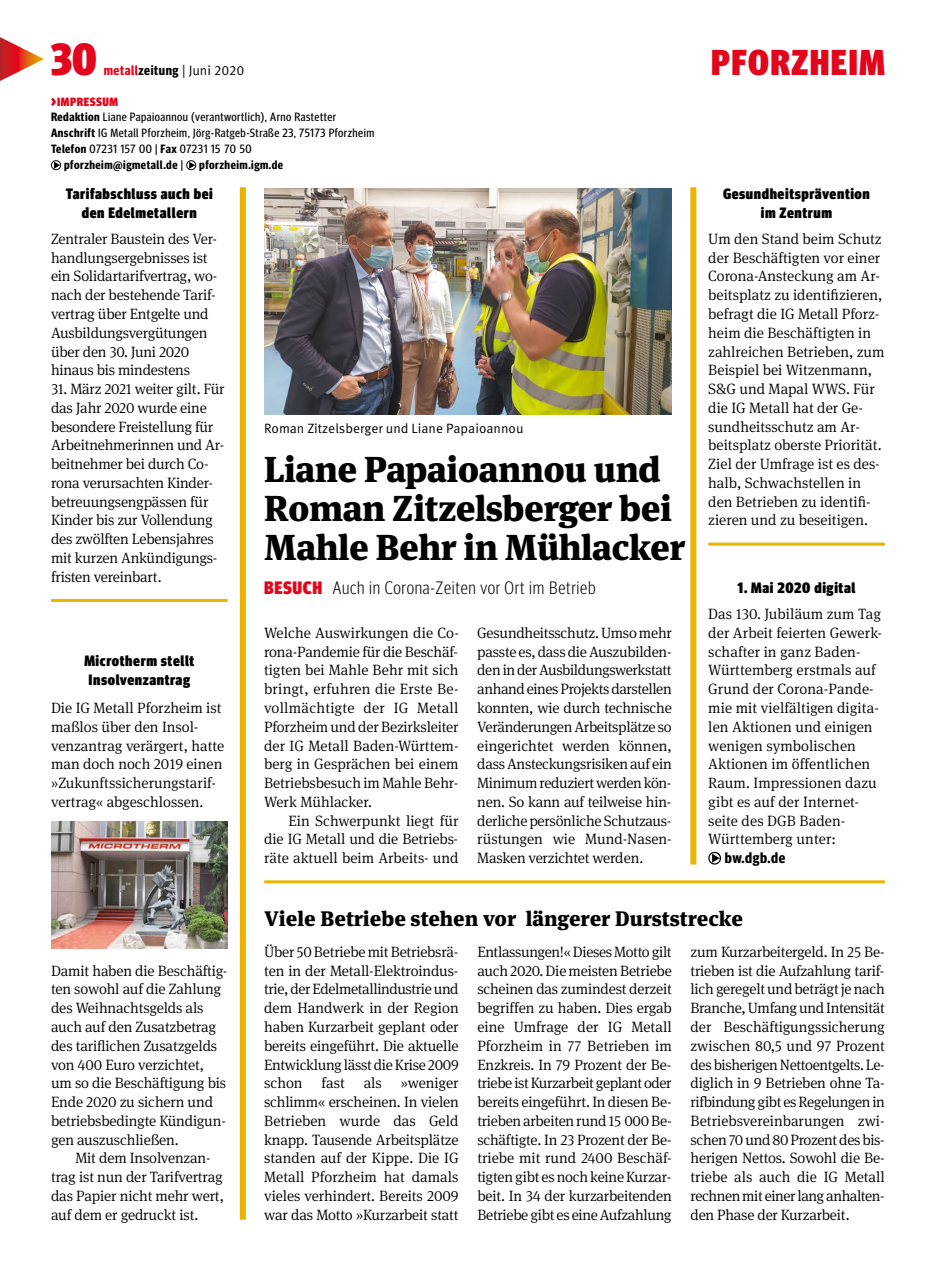
<style>
.page{position:relative;width:936px;height:1285px;background:#fff}
.page>*{position:absolute;margin:0;border:0;box-sizing:border-box;transform-origin:0 0}
.t1{font:900 condensed 45px "Meta Head IGM";color:#e3051b}
.t2{font:900 36px/39px "Meta Serif IGM";letter-spacing:-.015em;color:#000}
.t3{font:900 condensed 36px "Meta Head IGM";letter-spacing:.04em;color:#e3051b}
.t4{font:900 21px "Meta Serif IGM";color:#000}
.t5{font:300 condensed 18px "Meta Head IGM";letter-spacing:.04em;color:#000}
.t6{font:300 15px/18.8px "Meta Serif IGM";letter-spacing:-.01em;color:#000;text-align:justify}
.t7{font:900 condensed 15px/18.8px "Meta Head IGM";letter-spacing:.04em;color:#000;text-align:center}
.t8{font:700 15px "Meta Headline Cond OT";letter-spacing:.04em;color:#000}
.t9{font:13.5px "Meta IGM";color:#000}
.t10{font:12px "Meta Headline Cond OT";letter-spacing:.04em;color:#000}
.t11{font:700 12px "Meta Headline Cond OT";letter-spacing:.04em;color:#000}
.t12{font:900 condensed 12px "Meta Head IGM";letter-spacing:.05em;color:#e3051b}
.s1{font-family:"Meta Headline Cond OT";font-weight:700;color:#e3051b}
.s2{font-family:"Meta Headline Cond OT";font-weight:700}
.s3{font-size:15px}
.s4{font-weight:700}
.s5{font-weight:400}
.s6{font-weight:900;color:#e3051b}
</style>
<div class="page">
<svg style="left:0;top:37px;width:44px;height:44px"></svg>
<svg style="left:51px;top:160px;width:10px;height:10px"></svg>
<svg style="left:186px;top:160px;width:10px;height:10px"></svg>
<img style="left:264px;top:189px;width:407px;height:225px">
<hr style="left:51px;top:599px;width:176px;height:3px;background:#eab500">
<div style="left:240px;top:187px;width:6px;height:1032px;background:#eab500"></div>
<div style="left:690px;top:187px;width:6px;height:677px;background:#eab500"></div>
<hr style="left:264px;top:880px;width:620px;height:3px;background:#eab500">
<hr style="left:708px;top:542px;width:176px;height:3px;background:#eab500">
<svg style="left:708px;top:851px;width:13px;height:13px"></svg>
<img style="left:51px;top:821px;width:176px;height:127px">
<h1 class="t1" style="left:51px;top:23px;width:47px">30</h1>
<p class="t9" style="left:104px;top:60px;width:142px"><span class="s1">metall</span><span class="s2">zeitung</span> | Juni 2020</p>
<p class="t12" style="left:51px;top:92px;width:68px"><span class="s3">&gt;</span>IMPRESSUM</p>
<p class="t10" style="left:51px;top:110px;width:287px"><span class="s4">Redaktion</span> Liane Papaioannou (verantwortlich), Arno Rastetter</p>
<p class="t10" style="left:51px;top:126px;width:325px"><span class="s4">Anschrift</span> IG Metall Pforzheim, Jörg-Ratgeb-Straße 23, 75173 Pforzheim</p>
<p class="t10" style="left:51px;top:141px;width:202px"><span class="s4">Telefon</span> 07231 157 00 | <span class="s4">Fax</span> 07231 15 70 50</p>
<p class="t11" style="left:64px;top:157px;width:120px">pforzheim@igmetall.de <span class="s5">|</span></p>
<p class="t11" style="left:199px;top:157px;width:85px">pforzheim.igm.de</p>
<p class="t7" style="left:66px;top:183px;width:148px">Tarifabschluss auch bei den Edelmetallern</p>
<p class="t6" style="left:51px;top:228px;width:168px;text-align:left">Zentraler Baustein des Ver&shy;handlungsergebnisses ist ein Solidartarifvertrag, wo&shy;nach der bestehende Tarif&shy;vertrag über Entgelte und<br>Ausbildungsvergütungen über den 30. Juni 2020 hinaus bis mindestens</p>
<p class="t6" style="left:51px;top:378px;width:175px;text-align:left">31. März 2021 weiter gilt. Für das Jahr 2020 wurde eine besondere Freistellung für<br>Arbeitnehmerinnen und Ar&shy;beitnehmer bei durch Co&shy;rona verursachten Kinder&shy;betreuungseng pässen für<br>Kinder bis zur Vollendung des zwölften Lebensjahres mit kurzen Ankündigungs&shy;fristen vereinbart.</p>
<p class="t7" style="left:84px;top:650px;width:111px;text-align:left">Microtherm stellt<br>Insolvenzantrag</p>
<p class="t6" style="left:51px;top:697px;width:175px;text-align:left">Die IG Metall Pforzheim ist maßlos über den Insol&shy;venzantrag verärgert, hatte man doch noch 2019 einen »Zukunftssicherungstarif&shy;vertrag« abgeschlossen.</p>
<p class="t9" style="left:264px;top:418px;width:261px">Roman Zitzelsberger und Liane Papaioannou</p>
<h2 class="t2" style="left:264px;top:446px;width:422px">Liane Papaioannou und<br>Roman Zitzelsberger bei<br>Mahle Behr in Mühlacker</h2>
<p class="t5" style="left:264px;top:575px;width:333px"><span class="s6">BESUCH</span> Auch in Corona-Zeiten vor Ort im Betrieb</p>
<p class="t6" style="left:264px;top:622px;width:196px">Welche Auswirkungen die Co&shy;rona-Pandemie für die Beschäf&shy;tigten bei Mahle Behr mit sich bringt, erfuhren die Erste Be&shy;vollmächtigte der IG Metall Pforzheim und der Bezirksleiter der IG Metall Baden-Württem&shy;berg in Gesprächen bei einem Betriebsbesuch im Mahle Behr-Werk Mühlacker.</p>
<p class="t6" style="left:264px;top:810px;width:196px;text-indent:24px">Ein Schwerpunkt liegt für die IG Metall und die Betriebs&shy;räte aktuell beim Arbeits- und</p>
<p class="t6" style="left:477px;top:622px;width:196px">Gesundheitsschutz. Umso mehr passte es, dass die Auszubilden&shy;den in der Ausbildungswerkstatt anhand eines Projekts darstellen konnten, wie durch technische Veränderungen Arbeitsplätze so eingerichtet werden können, dass Ansteckungsrisiken auf ein Minimum reduziert werden kön&shy;nen. So kann auf teilweise hin&shy;derliche persönliche Schutzaus&shy;rüstungen wie Mund-Nasen-Masken verzichtet werden.</p>
<h2 class="t3" style="left:711px;top:34px;width:175px">PFORZHEIM</h2>
<p class="t7" style="left:723px;top:183px;width:148px">Gesundheits prävention im Zentrum</p>
<p class="t6" style="left:708px;top:228px;width:178px;text-align:left">Um den Stand beim Schutz der Beschäftigten vor einer<br>Corona-Ansteckung am Ar&shy;beitsplatz zu identifizieren, befragt die IG Metall Pforz&shy;heim die Beschäftigten in zahlreichen Betrieben, zum<br>Beispiel bei Witzenmann,<br>S&amp;G und Mapal WWS. Für die IG Metall hat der Ge&shy;sundheitsschutz am Ar&shy;beitsplatz oberste Priorität.<br>Ziel der Umfrage ist es des&shy;halb, Schwachstellen in den Betrieben zu identifi&shy;zieren und zu beseitigen.</p>
<p class="t7" style="left:737px;top:577px;width:119px">1. Mai 2020 digital</p>
<p class="t6" style="left:708px;top:603px;width:175px;text-align:left">Das 130. Jubiläum zum Tag der Arbeit feierten Gewerk&shy;schafter in ganz Baden-<br>Württemberg erstmals auf<br>Grund der Corona-Pande&shy;mie mit vielfältigen digita&shy;len Aktionen und einigen wenigen symbolischen<br>Aktionen im öffent lichen<br>Raum. Impressionen dazu gibt es auf der Internet&shy;seite des DGB Baden-<br>Württemberg unter:</p>
<p class="t8" style="left:725px;top:848px;width:62px">bw.dgb.de</p>
<p class="t6" style="left:51px;top:960px;width:178px;text-align:left">Damit haben die Beschäftig&shy;ten sowohl auf die Zahlung des Weihnachtsgelds als auch auf den Zusatzbetrag des tariflichen Zusatzgelds von 400 Euro verzichtet, um so die Beschäftigung bis<br>Ende 2020 zu sichern und betriebsbedingte Kündigun&shy;gen auszuschließen.</p>
<p class="t6" style="left:51px;top:1147px;width:175px;text-align:left;text-indent:24px">Mit dem Insolvenzan&shy;trag ist nun der Tarifvertrag das Papier nicht mehr wert, auf dem er gedruckt ist.</p>
<h3 class="t4" style="left:264px;top:900px;width:480px">Viele Betriebe stehen vor längerer Durststrecke</h3>
<p class="t6" style="left:264px;top:941px;width:196px">Über 50 Betriebe mit Betriebsrä&shy;ten in der Metall-Elektroindus&shy;trie, der Edelmetallindustrie und dem Handwerk in der Region haben Kurzarbeit geplant oder bereits eingeführt. Die aktuelle Entwicklung lässt die Krise 2009 schon</p>
<p class="t6" style="left:321px;top:1072px;width:25px">fast</p>
<p class="t6" style="left:363px;top:1072px;width:20px">als</p>
<p class="t6" style="left:264px;top:1072px;width:196px;text-indent:137px">»weniger schlimm« erscheinen. In vielen Betrieben wurde das Geld knapp. Tausende Arbeitsplätze standen auf der Kippe. Die IG Metall Pforzheim hat damals vieles verhindert. Bereits 2009 war das Motto »Kurzarbeit statt</p>
<p class="t6" style="left:477px;top:941px;width:196px">Entlassungen!« Dieses Motto gilt auch 2020. Die meisten Betriebe scheinen das zumindest derzeit begriffen zu haben. Dies ergab eine Umfrage der IG Metall Pforzheim in 77 Betrieben im Enzkreis. In 79 Prozent der Be&shy;triebe ist Kurzarbeit geplant oder bereits eingeführt. In diesen Be&shy;trieben arbeiten rund 15 000 Be&shy;schäftigte. In 23 Prozent der Be&shy;triebe mit rund 2400 Beschäf&shy;tigten gibt es noch keine Kurzar&shy;beit. In 34 der kurzarbeitenden Betriebe gibt es eine Aufzahlung</p>
<p class="t6" style="left:690px;top:941px;width:196px">zum Kurzarbeitergeld. In 25 Be&shy;trieben ist die Aufzahlung tarif&shy;lich geregelt und beträgt je nach Branche, Umfang und Intensität der Beschäftigungssicherung zwischen 80,5 und 97 Prozent des bisherigen Nettoentgelts. Le&shy;diglich in 9 Betrieben ohne Ta&shy;rifbindung gibt es Regelungen in Betriebsvereinbarungen zwi&shy;schen 70 und 80 Prozent des bis&shy;herigen Nettos. Sowohl die Be&shy;triebe als auch die IG Metall rechnen mit einer lang anhalten&shy;den Phase der Kurzarbeit.</p>
</div>
